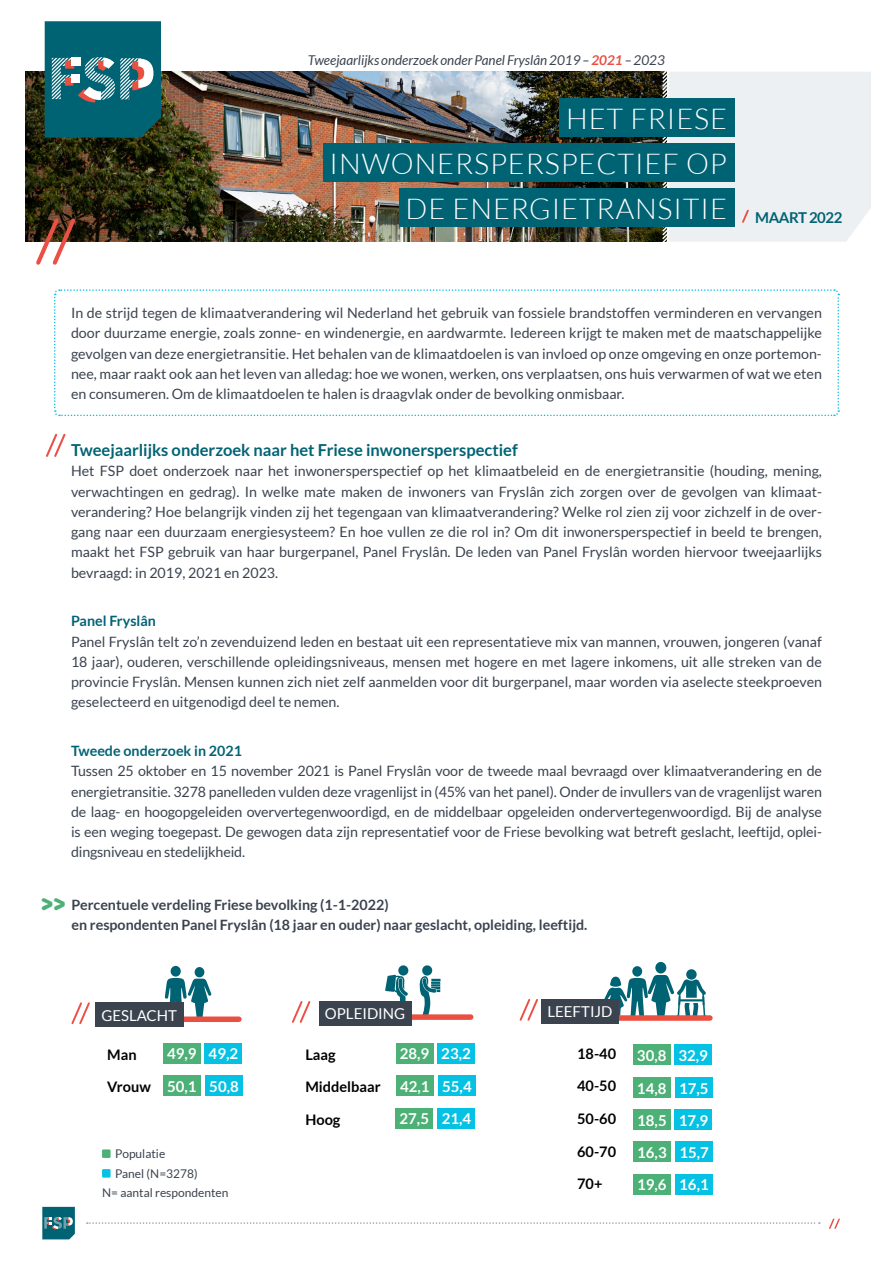
<style>
.page{position:relative;width:893px;height:1263px;background:#fff}
.page>*{position:absolute;margin:0;border:0;box-sizing:border-box;transform-origin:0 0}
.t1{font:300 28.8px/45px "Lato";letter-spacing:.03em;color:#fff;text-align:right}
.t2{font:800 24.75px "Baloo Chettan 2";color:#4db076}
.t3{font:700 16.5px "Lato";color:#006374}
.t4{font:700 15px/32.8px "Lato";color:#fff}
.t5{font:15px "Lato";color:#fff}
.t6{font:700 15px "Lato";letter-spacing:-.03em;color:#006374}
.t7{font:700 14.55px "Lato";color:#000}
.t8{font:14.25px/20.2px "Lato";color:#3b434f;text-align:justify}
.t9{font:700 14.25px/20.2px "Lato";color:#3b434f}
.t10{font:700 14.25px "Lato";color:#006374}
.t11{font:italic 13.5px "Lato";color:#3b434f}
.t12{font:12px "Lato";color:#3b434f}
.s1{font-weight:700;color:#ea5040}
</style>
<div class="page">
<svg style="left:829px;top:1218px;width:11px;height:11px"></svg>
<svg style="left:87px;top:1222px;width:733px;height:2px"></svg>
<svg style="left:42px;top:1207px;width:33px;height:32px"></svg>
<svg style="left:54px;top:289px;width:786px;height:128px"></svg>
<div style="left:671px;top:72px;width:200px;height:170px;background:#edf0f3"></div>
<img style="left:26px;top:72px;width:635px;height:170px">
<svg style="left:661px;top:71px;width:10px;height:171px"></svg>
<svg style="left:45px;top:21px;width:116px;height:117px;background:#23717e"></svg>
<svg style="left:33px;top:215px;width:46px;height:50px"></svg>
<svg style="left:740px;top:208px;width:10px;height:16px"></svg>
<div style="left:559px;top:98px;width:176px;height:38px;background:#006374"></div>
<div style="left:323px;top:143px;width:412px;height:38px;background:#006374"></div>
<div style="left:399px;top:188px;width:336px;height:38px;background:#006374"></div>
<div style="left:163px;top:1043px;width:38px;height:20px;background:#4db076"></div>
<div style="left:163px;top:1076px;width:38px;height:20px;background:#4db076"></div>
<div style="left:204px;top:1043px;width:38px;height:20px;background:#05c1e3"></div>
<div style="left:205px;top:1076px;width:38px;height:20px;background:#05c1e3"></div>
<div style="left:171px;top:966px;width:10px;height:10px;background:#006374;border-radius:50%"></div>
<div style="left:195px;top:967px;width:9px;height:10px;background:#006374;border-radius:50%"></div>
<svg style="left:165px;top:978px;width:46px;height:38px"></svg>
<div style="left:122px;top:1016px;width:117px;height:6px;background:#ea5040"></div>
<div style="left:95px;top:1002px;width:88px;height:25px;background:#3b434f"></div>
<svg style="left:71px;top:1002px;width:19px;height:23px"></svg>
<div style="left:686px;top:969px;width:11px;height:11px;background:#006374;border-radius:50%"></div>
<div style="left:632px;top:966px;width:10px;height:10px;background:#006374;border-radius:50%"></div>
<div style="left:655px;top:962px;width:11px;height:11px;background:#006374;border-radius:50%"></div>
<svg style="left:604px;top:975px;width:102px;height:40px"></svg>
<div style="left:566px;top:1015px;width:144px;height:6px;background:#ea5040"></div>
<div style="left:541px;top:999px;width:78px;height:24px;background:#3b434f"></div>
<div style="left:633px;top:1044px;width:38px;height:21px;background:#4db076"></div>
<div style="left:633px;top:1077px;width:38px;height:21px;background:#4db076"></div>
<div style="left:674px;top:1044px;width:38px;height:21px;background:#05c1e3"></div>
<div style="left:675px;top:1077px;width:38px;height:21px;background:#05c1e3"></div>
<div style="left:633px;top:1109px;width:38px;height:21px;background:#4db076"></div>
<div style="left:633px;top:1141px;width:38px;height:21px;background:#4db076"></div>
<div style="left:674px;top:1109px;width:38px;height:21px;background:#05c1e3"></div>
<div style="left:675px;top:1141px;width:38px;height:21px;background:#05c1e3"></div>
<div style="left:633px;top:1174px;width:38px;height:20px;background:#4db076"></div>
<div style="left:675px;top:1174px;width:38px;height:20px;background:#05c1e3"></div>
<svg style="left:519px;top:999px;width:19px;height:22px"></svg>
<div style="left:422px;top:965px;width:10px;height:11px;background:#006374;border-radius:50%"></div>
<svg style="left:419px;top:976px;width:22px;height:38px"></svg>
<div style="left:398px;top:965px;width:11px;height:11px;background:#006374;border-radius:50%"></div>
<svg style="left:385px;top:975px;width:23px;height:26px"></svg>
<div style="left:344px;top:1014px;width:127px;height:6px;background:#ea5040"></div>
<div style="left:319px;top:1001px;width:92px;height:24px;background:#3b434f"></div>
<svg style="left:292px;top:1001px;width:19px;height:22px"></svg>
<div style="left:396px;top:1043px;width:38px;height:20px;background:#4db076"></div>
<div style="left:437px;top:1043px;width:38px;height:20px;background:#05c1e3"></div>
<div style="left:396px;top:1075px;width:38px;height:21px;background:#4db076"></div>
<div style="left:438px;top:1075px;width:38px;height:21px;background:#05c1e3"></div>
<div style="left:395px;top:1108px;width:38px;height:20px;background:#4db076"></div>
<div style="left:437px;top:1108px;width:38px;height:20px;background:#05c1e3"></div>
<div style="left:102px;top:1149px;width:9px;height:9px;background:#4db076"></div>
<div style="left:102px;top:1169px;width:9px;height:8px;background:#05c1e3"></div>
<svg style="left:46px;top:433px;width:20px;height:24px"></svg>
<p class="t11" style="left:308px;top:52px;width:358px">Tweejaarlijks onderzoek onder Panel Fryslân 2019 – <span class="s1">2021</span> – 2023</p>
<h1 class="t1" style="left:330px;top:96px;width:399px">HET FRIESE<br>INWONERSPERSPECTIEF OP<br>DE ENERGIETRANSITIE</h1>
<p class="t6" style="left:755px;top:209px;width:89px">MAART 2022</p>
<p class="t8" style="left:71px;top:303px;width:752px">In de strijd tegen de klimaatverandering wil Nederland het gebruik van fossiele brandstoffen verminderen en vervangen door duurzame energie, zoals zonne- en windenergie, en aardwarmte. Iedereen krijgt te maken met de maatschappelijke gevolgen van deze energietransitie. Het behalen van de klimaatdoelen is van invloed op onze omgeving en onze portemon&shy;nee, maar raakt ook aan het leven van alledag: hoe we wonen, werken, ons verplaatsen, ons huis verwarmen of wat we eten en consumeren. Om de klimaatdoelen te halen is draagvlak onder de bevolking onmisbaar.</p>
<p class="t3" style="left:71px;top:441px;width:448px">Tweejaarlijks onderzoek naar het Friese inwonersperspectief</p>
<p class="t8" style="left:71px;top:461px;width:752px">Het FSP doet onderzoek naar het inwonersperspectief op het klimaatbeleid en de energietransitie (houding, mening, verwachtingen en gedrag). In welke mate maken de inwoners van Fryslân zich zorgen over de gevolgen van klimaat&shy;verandering? Hoe belangrijk vinden zij het tegengaan van klimaatverandering? Welke rol zien zij voor zichzelf in de over&shy;gang naar een duurzaam energiesysteem? En hoe vullen ze die rol in? Om dit inwonersperspectief in beeld te brengen, maakt het FSP gebruik van haar burgerpanel, Panel Fryslân. De leden van Panel Fryslân worden hiervoor tweejaarlijks bevraagd: in 2019, 2021 en 2023.</p>
<p class="t10" style="left:71px;top:613px;width:86px">Panel Fryslân</p>
<p class="t8" style="left:71px;top:631px;width:752px">Panel Fryslân telt zo’n zevenduizend leden en bestaat uit een representatieve mix van mannen, vrouwen, jongeren (vanaf 18 jaar), ouderen, verschillende opleidingsniveaus, mensen met hogere en met lagere inkomens, uit alle streken van de provincie Fryslân. Mensen kunnen zich niet zelf aanmelden voor dit burgerpanel, maar worden via aselecte steekproeven geselecteerd en uitgenodigd deel te nemen.</p>
<p class="t10" style="left:71px;top:743px;width:172px">Tweede onderzoek in 2021</p>
<p class="t8" style="left:71px;top:761px;width:752px">Tussen 25 oktober en 15 november 2021 is Panel Fryslân voor de tweede maal bevraagd over klimaatverandering en de energietransitie. 3278 panelleden vulden deze vragenlijst in (45% van het panel). Onder de invullers van de vragenlijst waren de laag- en hoogopgeleiden oververtegenwoordigd, en de middelbaar opgeleiden ondervertegenwoordigd. Bij de analyse is een weging toegepast. De gewogen data zijn representatief voor de Friese bevolking wat betreft geslacht, leeftijd, oplei&shy;dingsniveau en stedelijkheid.</p>
<h2 class="t2" style="left:41px;top:884px;width:26px">&gt;&gt;</h2>
<p class="t9" style="left:71px;top:894px;width:518px">Percentuele verdeling Friese bevolking (1-1-2022)<br>en respondenten Panel Fryslân (18 jaar en ouder) naar geslacht, opleiding, leeftijd.</p>
<p class="t5" style="left:101px;top:1007px;width:77px">GESLACHT</p>
<p class="t5" style="left:547px;top:1003px;width:67px">LEEFTIJD</p>
<p class="t7" style="left:577px;top:1045px;width:40px">18-40</p>
<p class="t7" style="left:577px;top:1078px;width:40px">40-50</p>
<p class="t7" style="left:577px;top:1110px;width:40px">50-60</p>
<p class="t7" style="left:577px;top:1143px;width:40px">60-70</p>
<p class="t7" style="left:577px;top:1176px;width:27px">70+</p>
<p class="t5" style="left:325px;top:1005px;width:82px">OPLEIDING</p>
<p class="t4" style="left:400px;top:1037px;width:74px;text-align:justify">28,9 23,2<br>42,1 55,4<br>27,5 21,4</p>
<p class="t4" style="left:167px;top:1037px;width:31px">49,9<br>50,1</p>
<p class="t4" style="left:209px;top:1037px;width:32px">49,2<br>50,8</p>
<p class="t7" style="left:107px;top:1046px;width:31px">Man</p>
<p class="t7" style="left:107px;top:1078px;width:45px">Vrouw</p>
<p class="t7" style="left:305px;top:1046px;width:32px">Laag</p>
<p class="t7" style="left:305px;top:1078px;width:77px">Middelbaar</p>
<p class="t7" style="left:305px;top:1111px;width:37px">Hoog</p>
<p class="t12" style="left:115px;top:1147px;width:52px">Populatie</p>
<p class="t12" style="left:115px;top:1166px;width:84px">Panel (N=3278)</p>
<p class="t12" style="left:102px;top:1186px;width:128px">N= aantal respondenten</p>
<p class="t4" style="left:637px;top:1039px;width:31px">30,8</p>
<p class="t4" style="left:637px;top:1072px;width:31px">14,8</p>
<p class="t4" style="left:678px;top:1039px;width:31px">32,9</p>
<p class="t4" style="left:679px;top:1072px;width:31px">17,5</p>
<p class="t4" style="left:637px;top:1104px;width:73px;line-height:32.2px;text-align:right">17,9<br>15,7<br>19,6 16,1</p>
<p class="t4" style="left:637px;top:1104px;width:31px;line-height:32.1px">18,5<br>16,3</p>
</div>
